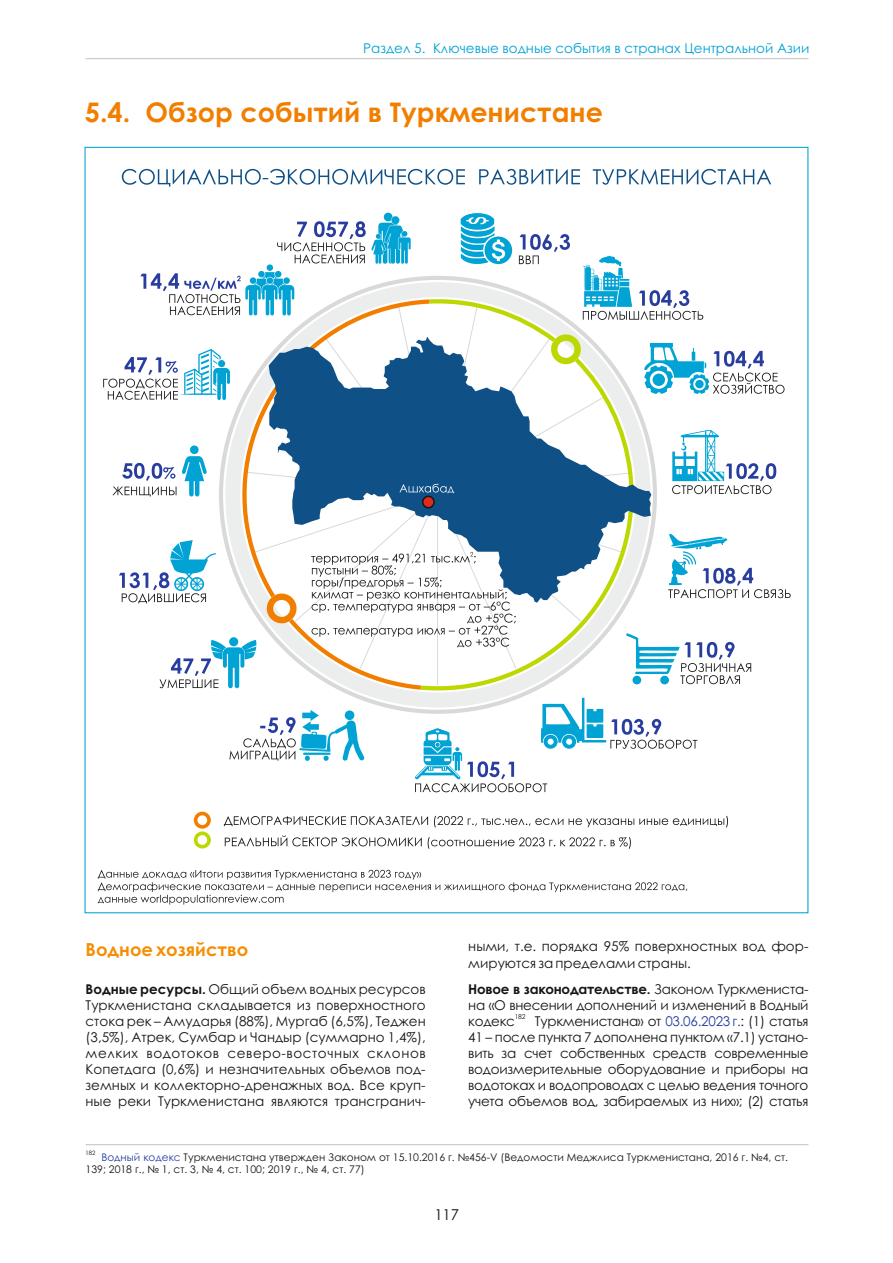
<style>
.page{position:relative;width:893px;height:1263px;background:#fff}
.page>*{position:absolute;margin:0;border:0;box-sizing:border-box;transform-origin:0 0}
.t1{font:700 27px "Century Gothic";color:#f27e00}
.t2{font:700 18px "Century Gothic";color:#f48f05}
.t3{font:15px "Century Gothic";color:#151616}
.t4{font:13.5px/16px "Century Gothic";color:#151616;text-align:justify}
.t5{font:13.5px/16px "Century Gothic";letter-spacing:-.02em;color:#151616}
.t6{font:13.5px "Century Gothic";color:#00a3d4}
.t7{font:10.5px/11.6px "Century Gothic";color:#151616}
.t8{font:6.75px "Century Gothic";color:#151616}
.t9{font:6px "Century Gothic";color:#151616}
.s1{font-weight:700}
.s2{color:#273e9f}
</style>
<div class="page">
<hr style="left:86px;top:58px;width:722px;height:1px;background:#c5c5c5">
<hr style="left:86px;top:1144px;width:722px;height:1px;background:#c5c5c5">
<svg style="left:194px;top:812px;width:17px;height:36px"></svg>
<svg style="left:122px;top:169px;width:649px;height:18px"></svg>
<svg style="left:98px;top:870px;width:589px;height:34px"></svg>
<svg style="left:229px;top:688px;width:306px;height:19px"></svg>
<svg style="left:415px;top:697px;width:282px;height:95px"></svg>
<svg style="left:229px;top:710px;width:135px;height:51px"></svg>
<svg style="left:103px;top:213px;width:688px;height:475px"></svg>
<svg style="left:224px;top:816px;width:504px;height:11px"></svg>
<svg style="left:225px;top:835px;width:406px;height:14px"></svg>
<p class="t6" style="left:363px;top:43px;width:448px">Раздел 5. Ключевые водные события в странах Центральной Азии</p>
<h1 class="t1" style="left:85px;top:102px;width:520px">5.4. Обзор событий в Туркменистане</h1>
<h2 class="t2" style="left:86px;top:943px;width:164px">Водное хозяйство</h2>
<p class="t4" style="left:86px;top:982px;width:342px"><span class="s1">Водные ресурсы.</span> Общий объем водных ресурсов Туркменистана складывается из поверхностного стока рек – Амударья (88%), Мургаб (6,5%), Теджен (3,5%), Атрек, Сумбар и Чандыр (суммарно 1,4%), мелких водотоков северо-восточных склонов Копетдага (0,6%) и незначительных объемов под&shy;земных и коллекторно-дренажных вод. Все круп&shy;ные реки Туркменистана являются трансгранич-</p>
<p class="t4" style="left:468px;top:940px;width:342px">ными, т.е. порядка 95% поверхностных вод фор&shy;мируются за пределами страны.</p>
<p class="t5" style="left:468px;top:982px;width:342px"><span class="s1">Новое в законодательстве.</span> Законом Туркмениста&shy;на «О внесении дополнений и изменений в Водный</p>
<p class="t8" style="left:515px;top:1014px;width:12px">182</p>
<p class="t4" style="left:468px;top:1014px;width:48px">кодекс</p>
<p class="t4" style="left:468px;top:1014px;width:342px;text-indent:67px">Туркменистана» от <span class="s2">03.06.2023 г.</span>: (1) статья 41 – после пункта 7 дополнена пунктом «7.1) устано&shy;вить за счет собственных средств современные водоизмерительные оборудование и приборы на водотоках и водопроводах с целью ведения точного учета объемов вод, забираемых из них»; (2) статья</p>
<p class="t9" style="left:86px;top:1151px;width:11px">182</p>
<p class="t7" style="left:86px;top:1153px;width:704px;text-indent:16px"><span class="s2">Водный кодекс</span> Туркменистана утвержден Законом от 15.10.2016 г. №456-V (Ведомости Меджлиса Туркменистана, 2016 г. №4, ст.<br>139; 2018 г., № 1, ст. 3, № 4, ст. 100; 2019 г., № 4, ст. 77)</p>
<p class="t3" style="left:434px;top:1208px;width:26px">117</p>
</div>
